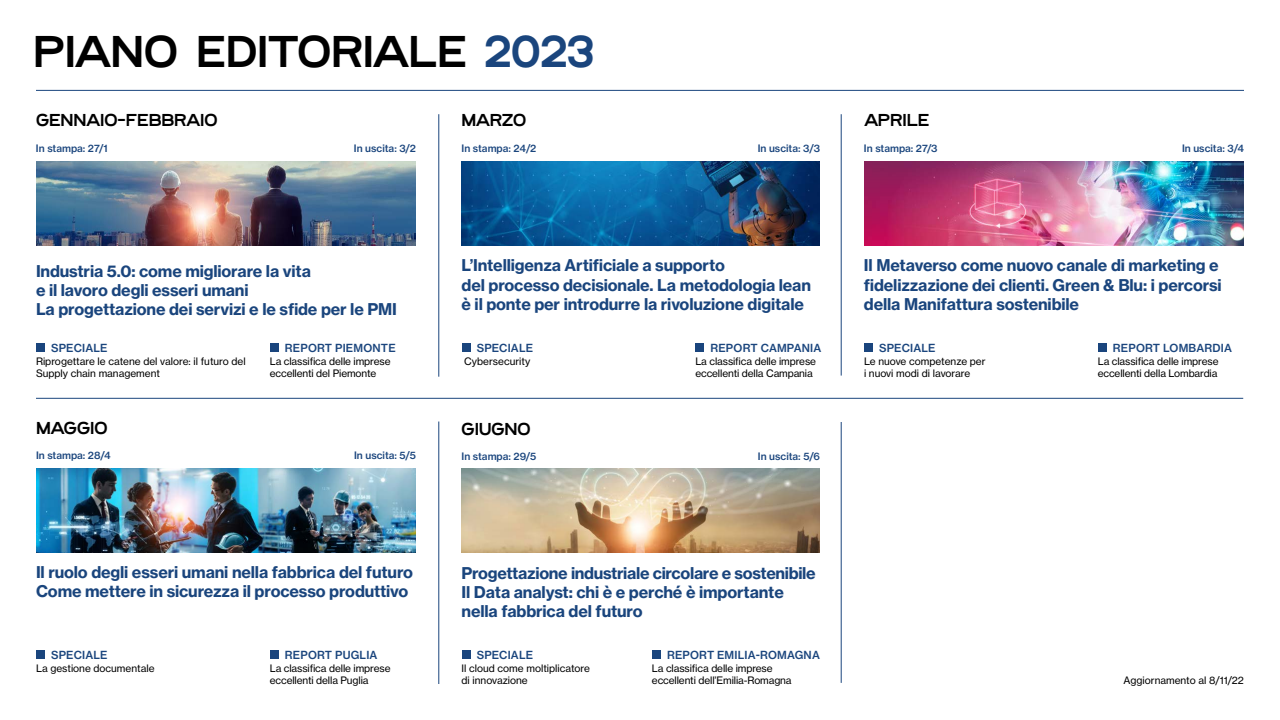
<style>
.page{position:relative;width:1280px;height:720px;background:#fff}
.page>*{position:absolute;margin:0;border:0;box-sizing:border-box;transform-origin:0 0}
.t1{font:45.7px "Gridstar";color:#000}
.t2{font:17.7px "Gridstar";color:#000}
.t3{font:16px/19.2px "N Haas Grotesk TX Pro 75 Bd";letter-spacing:-.01em;color:#1a457d}
.t4{font:11px "N Haas Grotesk TX Pro 65 Md";letter-spacing:.015em;color:#1a457d}
.t5{font:10.1px/12.1px "N Haas Grotesk TX Pro 55 Rg";letter-spacing:-.01em;color:#000}
.t6{font:10.1px "N Haas Grotesk TX Pro 65 Md";color:#1a457d}
.s1{color:#1a457d}
</style>
<div class="page">
<hr style="left:438px;top:114px;width:1px;height:263px;background:#1a457d">
<hr style="left:438px;top:422px;width:1px;height:262px;background:#1a457d">
<hr style="left:841px;top:114px;width:1px;height:262px;background:#1a457d">
<hr style="left:841px;top:422px;width:1px;height:261px;background:#1a457d">
<img style="left:864px;top:161px;width:380px;height:84px">
<img style="left:36px;top:161px;width:380px;height:84px">
<img style="left:36px;top:468px;width:380px;height:85px">
<img style="left:462px;top:161px;width:358px;height:84px">
<img style="left:462px;top:468px;width:358px;height:85px">
<hr style="left:36px;top:398px;width:1207px;height:1px;background:#1a457d">
<hr style="left:36px;top:90px;width:1208px;height:1px;background:#1a457d">
<div style="left:36px;top:343px;width:9px;height:9px;background:#1a457d"></div>
<div style="left:36px;top:650px;width:9px;height:9px;background:#1a457d"></div>
<div style="left:462px;top:343px;width:9px;height:9px;background:#1a457d"></div>
<div style="left:462px;top:650px;width:9px;height:9px;background:#1a457d"></div>
<div style="left:864px;top:343px;width:9px;height:9px;background:#1a457d"></div>
<div style="left:270px;top:343px;width:9px;height:9px;background:#1a457d"></div>
<div style="left:270px;top:650px;width:9px;height:9px;background:#1a457d"></div>
<div style="left:695px;top:343px;width:9px;height:9px;background:#1a457d"></div>
<div style="left:652px;top:650px;width:9px;height:9px;background:#1a457d"></div>
<div style="left:1098px;top:343px;width:9px;height:9px;background:#1a457d"></div>
<h1 class="t1" style="left:33px;top:22px;width:562px">PIANO EDITORIALE <span class="s1">2023</span></h1>
<p class="t2" style="left:36px;top:108px;width:183px">GENNAIO-FEBBRAIO</p>
<p class="t2" style="left:462px;top:108px;width:66px">MARZO</p>
<p class="t2" style="left:864px;top:108px;width:67px">APRILE</p>
<p class="t6" style="left:36px;top:142px;width:73px">In stampa: 27/1</p>
<p class="t6" style="left:354px;top:142px;width:64px">In uscita: 3/2</p>
<p class="t6" style="left:462px;top:142px;width:76px">In stampa: 24/2</p>
<p class="t6" style="left:758px;top:142px;width:64px">In uscita: 3/3</p>
<p class="t6" style="left:864px;top:142px;width:75px">In stampa: 27/3</p>
<p class="t6" style="left:1182px;top:142px;width:63px">In uscita: 3/4</p>
<p class="t3" style="left:36px;top:261px;width:363px">Industria 5.0: come migliorare la vita<br>e il lavoro degli esseri umani<br>La progettazione dei servizi e le sfide per le PMI</p>
<p class="t3" style="left:462px;top:256px;width:351px">L’Intelligenza Artificiale a supporto<br>del processo decisionale. La metodologia lean è il ponte per introdurre la rivoluzione digitale</p>
<p class="t3" style="left:864px;top:256px;width:359px">Il Metaverso come nuovo canale di marketing e fidelizzazione dei clienti. Green &amp; Blu: i percorsi della Manifattura sostenibile</p>
<p class="t4" style="left:51px;top:341px;width:58px">SPECIALE</p>
<p class="t4" style="left:285px;top:341px;width:112px">REPORT PIEMONTE</p>
<p class="t4" style="left:879px;top:341px;width:58px">SPECIALE</p>
<p class="t4" style="left:477px;top:341px;width:58px">SPECIALE</p>
<p class="t4" style="left:710px;top:341px;width:112px">REPORT CAMPANIA</p>
<p class="t5" style="left:36px;top:355px;width:211px">Riprogettare le catene del valore: il futuro del<br>Supply chain management</p>
<p class="t5" style="left:270px;top:355px;width:122px">La classifica delle imprese eccellenti del Piemonte</p>
<p class="t5" style="left:464px;top:355px;width:68px">Cybersecurity</p>
<p class="t5" style="left:695px;top:355px;width:122px">La classifica delle imprese eccellenti della Campania</p>
<p class="t5" style="left:864px;top:355px;width:123px">Le nuove competenze per i nuovi modi di lavorare</p>
<p class="t2" style="left:36px;top:416px;width:73px">MAGGIO</p>
<p class="t2" style="left:462px;top:417px;width:71px">GIUGNO</p>
<p class="t6" style="left:36px;top:450px;width:76px">In stampa: 28/4</p>
<p class="t6" style="left:354px;top:450px;width:63px">In uscita: 5/5</p>
<p class="t6" style="left:462px;top:450px;width:76px">In stampa: 29/5</p>
<p class="t6" style="left:758px;top:450px;width:64px">In uscita: 5/6</p>
<p class="t3" style="left:36px;top:563px;width:379px">Il ruolo degli esseri umani nella fabbrica del futuro<br>Come mettere in sicurezza il processo produttivo</p>
<p class="t3" style="left:462px;top:563px;width:356px">Progettazione industriale circolare e sostenibile<br>Il Data analyst: chi è e perché è importante nella fabbrica del futuro</p>
<p class="t4" style="left:51px;top:648px;width:58px">SPECIALE</p>
<p class="t4" style="left:285px;top:648px;width:94px">REPORT PUGLIA</p>
<p class="t4" style="left:477px;top:648px;width:58px">SPECIALE</p>
<p class="t4" style="left:667px;top:648px;width:154px">REPORT EMILIA-ROMAGNA</p>
<p class="t5" style="left:36px;top:662px;width:120px">La gestione documentale</p>
<p class="t5" style="left:270px;top:662px;width:122px">La classifica delle imprese eccellenti della Puglia</p>
<p class="t5" style="left:462px;top:662px;width:130px">Il cloud come moltiplicatore di innovazione</p>
<p class="t5" style="left:652px;top:662px;width:141px">La classifica delle imprese eccellenti dell’Emilia-Romagna</p>
<p class="t4" style="left:1113px;top:341px;width:121px">REPORT LOMBARDIA</p>
<p class="t5" style="left:1098px;top:355px;width:122px">La classifica delle imprese eccellenti della Lombardia</p>
<p class="t5" style="left:1124px;top:674px;width:122px">Aggiornamento al 8/11/22</p>
</div>
